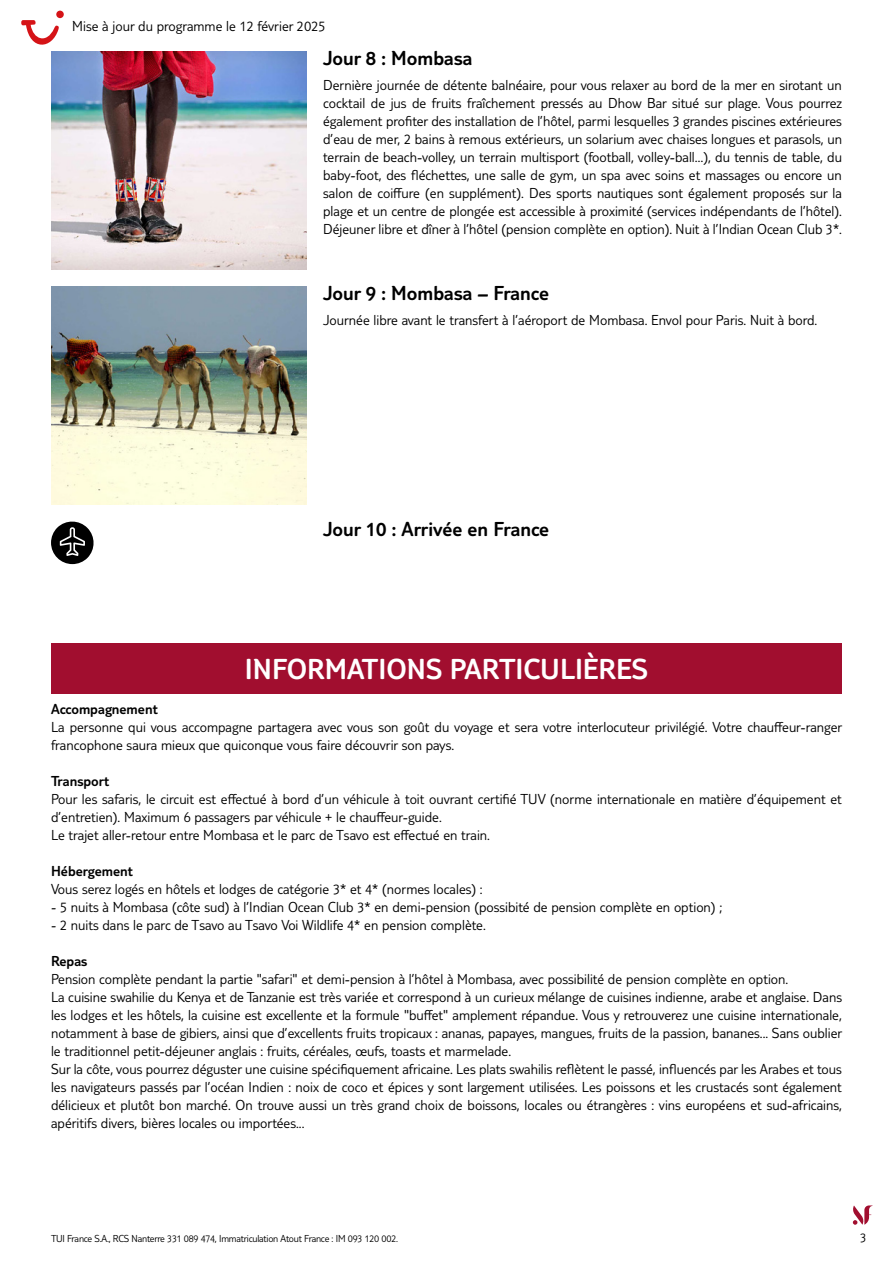
<style>
.page{position:relative;width:893px;height:1263px;background:#fff}
.page>*{position:absolute;margin:0;border:0;box-sizing:border-box;transform-origin:0 0}
.t1{font:300 30px "TUI Type";color:#fff}
.t2{font:300 21px "TUI Type";color:#000}
.t3{font:300 15px/18px "TUI Type";color:#000}
.t4{font:300 15px "TUI Type";color:#000}
.t5{font:300 13.5px "TUI Type";color:#000}
.t6{font:300 10.5px "TUI Type";letter-spacing:-.02em;color:#000}
</style>
<div class="page">
<svg style="left:853px;top:1205px;width:20px;height:20px"></svg>
<img style="left:51px;top:51px;width:255px;height:219px">
<img style="left:51px;top:286px;width:255px;height:219px">
<svg style="left:51px;top:521px;width:43px;height:43px"></svg>
<div style="left:51px;top:643px;width:791px;height:51px;background:#a10e2f"></div>
<svg style="left:21px;top:20px;width:38px;height:25px"></svg>
<div style="left:56px;top:11px;width:8px;height:7px;background:#d51317;border-radius:50%"></div>
<p class="t3" style="left:72px;top:17px;width:255px">Mise à jour du programme le 12 février 2025</p>
<h2 class="t2" style="left:323px;top:46px;width:151px">Jour 8 : Mombasa</h2>
<p class="t3" style="left:323px;top:76px;width:520px;text-align:justify">Dernière journée de détente balnéaire, pour vous relaxer au bord de la mer en sirotant un cocktail de jus de fruits fraîchement pressés au Dhow Bar situé sur plage. Vous pourrez également profiter des installation de l’hôtel, parmi lesquelles 3 grandes piscines extérieures d’eau de mer, 2 bains à remous extérieurs, un solarium avec chaises longues et parasols, un terrain de beach-volley, un terrain multisport (football, volley-ball…), du tennis de table, du baby-foot, des fléchettes, une salle de gym, un spa avec soins et massages ou encore un salon de coiffure (en supplément). Des sports nautiques sont également proposés sur la plage et un centre de plongée est accessible à proximité (services indépendants de l’hôtel).<br>Déjeuner libre et dîner à l’hôtel (pension complète en option). Nuit à l’Indian Ocean Club 3*.</p>
<h2 class="t2" style="left:323px;top:281px;width:227px">Jour 9 : Mombasa – France</h2>
<p class="t3" style="left:323px;top:311px;width:496px">Journée libre avant le transfert à l’aéroport de Mombasa. Envol pour Paris. Nuit à bord.</p>
<h2 class="t2" style="left:323px;top:516px;width:227px">Jour 10 : Arrivée en France</h2>
<h1 class="t1" style="left:245px;top:652px;width:405px">INFORMATIONS PARTICULIÈRES</h1>
<p class="t4" style="left:51px;top:701px;width:108px">Accompagnement</p>
<p class="t3" style="left:51px;top:718px;width:793px">La personne qui vous accompagne partagera avec vous son goût du voyage et sera votre interlocuteur privilégié. Votre chauffeur-ranger francophone saura mieux que quiconque vous faire découvrir son pays.</p>
<p class="t4" style="left:51px;top:773px;width:60px">Transport</p>
<p class="t3" style="left:51px;top:790px;width:792px">Pour les safaris, le circuit est effectué à bord d’un véhicule à toit ouvrant certifié TUV (norme internationale en matière d’équipement et d’entretien). Maximum 6 passagers par véhicule + le chauffeur-guide.<br>Le trajet aller-retour entre Mombasa et le parc de Tsavo est effectué en train.</p>
<p class="t4" style="left:51px;top:863px;width:83px">Hébergement</p>
<p class="t3" style="left:51px;top:880px;width:433px">Vous serez logés en hôtels et lodges de catégorie 3* et 4* (normes locales) :</p>
<p class="t3" style="left:51px;top:898px;width:673px">- 5 nuits à Mombasa (côte sud) à l’Indian Ocean Club 3* en demi-pension (possibité de pension complète en option) ;</p>
<p class="t3" style="left:51px;top:916px;width:436px">- 2 nuits dans le parc de Tsavo au Tsavo Voi Wildlife 4* en pension complète.</p>
<p class="t4" style="left:51px;top:953px;width:38px">Repas</p>
<p class="t3" style="left:51px;top:970px;width:793px">Pension complète pendant la partie "safari" et demi-pension à l’hôtel à Mombasa, avec possibilité de pension complète en option.<br>La cuisine swahilie du Kenya et de Tanzanie est très variée et correspond à un curieux mélange de cuisines indienne, arabe et anglaise. Dans les lodges et les hôtels, la cuisine est excellente et la formule "buffet" amplement répandue. Vous y retrouverez une cuisine internationale, notamment à base de gibiers, ainsi que d’excellents fruits tropicaux : ananas, papayes, mangues, fruits de la passion, bananes... Sans oublier le traditionnel petit-déjeuner anglais : fruits, céréales, œufs, toasts et marmelade.<br>Sur la côte, vous pourrez déguster une cuisine spécifiquement africaine. Les plats swahilis reflètent le passé, influencés par les Arabes et tous les navigateurs passés par l’océan Indien : noix de coco et épices y sont largement utilisées. Les poissons et les crustacés sont également délicieux et plutôt bon marché. On trouve aussi un très grand choix de boissons, locales ou étrangères : vins européens et sud-africains, apéritifs divers, bières locales ou importées...</p>
<p class="t6" style="left:51px;top:1232px;width:349px">TUI France S.A., RCS Nanterre 331 089 474, Immatriculation Atout France : IM 093 120 002.</p>
<p class="t5" style="left:860px;top:1229px;width:8px">3</p>
</div>
